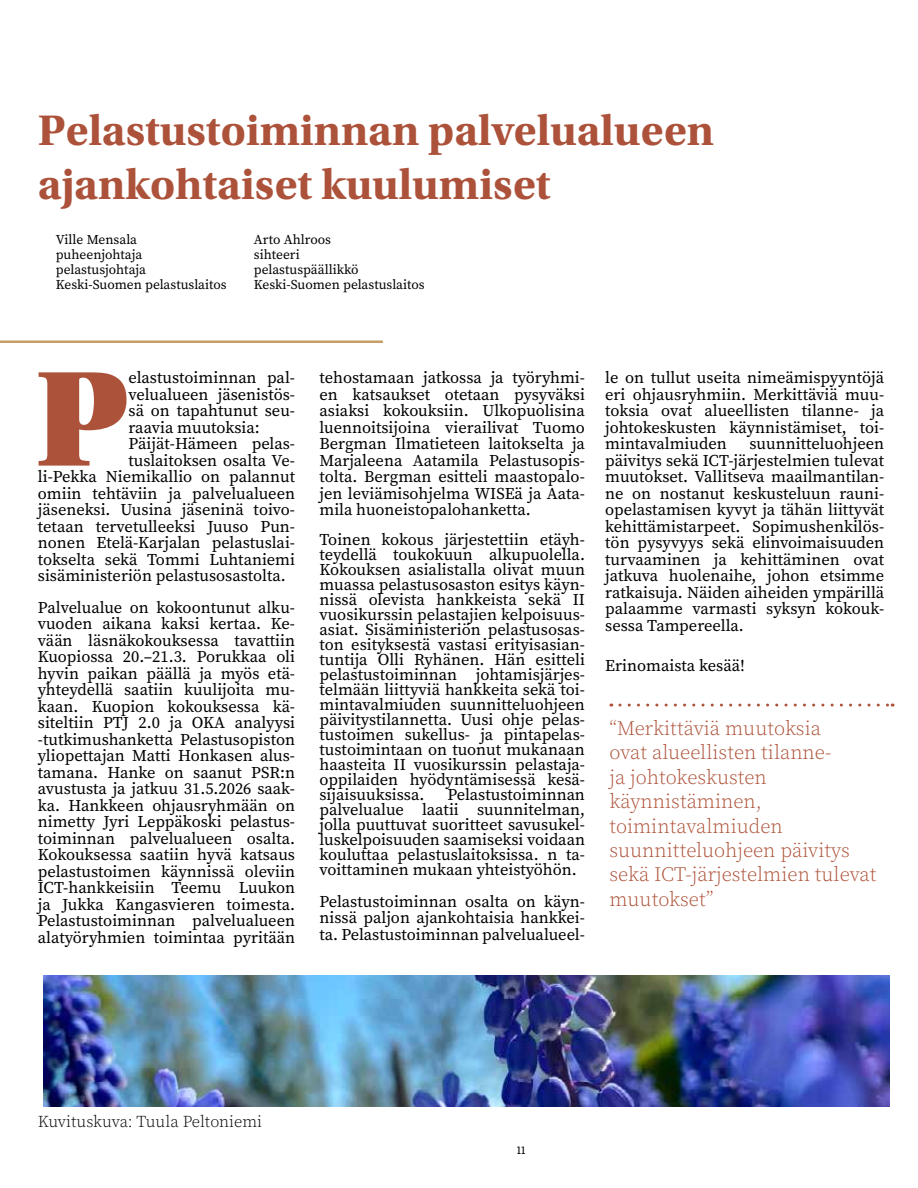
<style>
.page{position:relative;width:918px;height:1188px;background:#fff}
.page>*{position:absolute;margin:0;border:0;box-sizing:border-box;transform-origin:0 0}
.t1{font:143.4px "Utopia Std Black Headline";color:#ad523a}
.t2{font:700 45px/54px "Utopia Std";color:#ad523a}
.t3{font:300 20.25px/24.5px "Source Serif Pro";color:#ae5339}
.t4{font:16.5px/16.5px "Source Serif Pro";color:#000;text-align:justify}
.t5{font:300 16.5px "Source Serif Pro";color:#000}
.t6{font:13.5px "Source Serif Pro";color:#000}
.t7{font:10.5px "Roboto Slab";color:#000}
</style>
<div class="page">
<hr style="left:0;top:341px;width:383px;height:2px;background:#c59f65">
<img style="left:44px;top:975px;width:846px;height:131px">
<svg style="left:620px;top:704px;width:273px;height:3px"></svg>
<h2 class="t2" style="left:38px;top:104px;width:678px">Pelastustoiminnan palvelualueen ajankohtaiset kuulumiset</h2>
<p class="t6" style="left:56px;top:231px;width:83px">Ville Mensala</p>
<p class="t6" style="left:254px;top:231px;width:79px">Arto Ahlroos</p>
<p class="t6" style="left:56px;top:246px;width:88px">puheenjohtaja</p>
<p class="t6" style="left:254px;top:246px;width:47px">sihteeri</p>
<p class="t6" style="left:56px;top:261px;width:92px">pelastusjohtaja</p>
<p class="t6" style="left:254px;top:261px;width:106px">pelastuspäällikkö</p>
<p class="t6" style="left:56px;top:276px;width:172px">Keski-Suomen pelastuslaitos</p>
<p class="t6" style="left:254px;top:276px;width:172px">Keski-Suomen pelastuslaitos</p>
<h1 class="t1" style="left:36px;top:344px;width:94px">P</h1>
<p class="t4" style="left:129px;top:369px;width:168px">elastustoiminnan pal-</p>
<p class="t4" style="left:129px;top:386px;width:168px">velualueen jäsenistös-</p>
<p class="t4" style="left:129px;top:402px;width:168px">sä on tapahtunut seu-</p>
<p class="t4" style="left:129px;top:419px;width:133px">raavia muutoksia:</p>
<p class="t4" style="left:129px;top:435px;width:168px">Päijät-Hämeen pelas-</p>
<p class="t4" style="left:129px;top:452px;width:168px">tuslaitoksen osalta Ve-</p>
<p class="t4" style="left:38px;top:468px;width:259px">li-Pekka Niemikallio on palannut</p>
<p class="t4" style="left:38px;top:485px;width:259px">omiin tehtäviin ja palvelualueen</p>
<p class="t4" style="left:38px;top:501px;width:259px">jäseneksi. Uusina jäseninä toivo-</p>
<p class="t4" style="left:38px;top:518px;width:259px">tetaan tervetulleeksi Juuso Pun-</p>
<p class="t4" style="left:38px;top:534px;width:259px">nonen Etelä-Karjalan pelastuslai-</p>
<p class="t4" style="left:38px;top:551px;width:259px">tokselta sekä Tommi Luhtaniemi</p>
<p class="t4" style="left:38px;top:567px;width:249px">sisäministeriön pelastusosastolta.</p>
<p class="t4" style="left:38px;top:599px;width:259px">Palvelualue on kokoontunut alku&shy;vuoden aikana kaksi kertaa. Ke&shy;vään läsnäkokouksessa tavattiin Kuopiossa 20.–21.3. Porukkaa oli hyvin paikan päällä ja myös etä&shy;yhteydellä saatiin kuulijoita mu&shy;kaan. Kuopion kokouksessa kä&shy;siteltiin PTJ 2.0 ja OKA analyysi -tutkimushanketta Pelastusopiston yliopettajan Matti Honkasen alus&shy;tamana. Hanke on saanut PSR:n avustusta ja jatkuu 31.5.2026 saak&shy;ka. Hankkeen ohjausryhmään on nimetty Jyri Leppäkoski pelastus&shy;toiminnan palvelualueen osalta.<br>Kokouksessa saatiin hyvä katsaus pelastustoimen käynnissä oleviin ICT-hankkeisiin Teemu Luukon ja Jukka Kangasvieren toimesta.<br>Pelastustoiminnan palvelualueen alatyöryhmien toimintaa pyritään</p>
<p class="t4" style="left:319px;top:369px;width:267px">tehostamaan jatkossa ja työryhmi&shy;en katsaukset otetaan pysyväksi asiaksi kokouksiin. Ulkopuolisina luennoitsijoina vierailivat Tuomo Bergman Ilmatieteen laitokselta ja Marjaleena Aatamila Pelastusopis&shy;tolta. Bergman esitteli maastopalo&shy;jen leviämisohjelma WISEä ja Aata&shy;mila huoneistopalohanketta.</p>
<p class="t4" style="left:319px;top:532px;width:267px;line-height:15px">Toinen kokous järjestettiin etäyh&shy;teydellä toukokuun alkupuolella.<br>Kokouksen asialistalla olivat muun muassa pelastusosaston esitys käyn&shy;nissä olevista hankkeista sekä II vuosikurssin pelastajien kelpoisuus&shy;asiat. Sisäministeriön pelastusosas&shy;ton esityksestä vastasi erityisasian&shy;tuntija Olli Ryhänen. Hän esitteli pelastustoiminnan johtamisjärjes&shy;telmään liittyviä hankkeita sekä toi&shy;mintavalmiuden suunnitteluohjeen päivitystilannetta. Uusi ohje pelas&shy;tustoimen sukellus- ja pintapelas&shy;tustoimintaan on tuonut mukanaan haasteita II vuosikurssin pelastaja&shy;oppilaiden hyödyntämisessä kesä&shy;sijaisuuksissa.</p>
<p class="t4" style="left:319px;top:787px;width:267px;line-height:15px;text-indent:128px">Pelastustoiminnan palvelualue laatii suunnitelman, jolla puuttuvat suoritteet savusukel&shy;luskelpoisuuden saamiseksi voidaan kouluttaa pelastuslaitoksissa. n ta&shy;voittaminen mukaan yhteistyöhön.</p>
<p class="t4" style="left:319px;top:893px;width:267px">Pelastustoiminnan osalta on käyn&shy;nissä paljon ajankohtaisia hankkei&shy;ta. Pelastustoiminnan palvelualueel-</p>
<p class="t4" style="left:605px;top:369px;width:281px">le on tullut useita nimeämispyyntöjä eri ohjausryhmiin. Merkittäviä muu&shy;toksia ovat alueellisten tilanne- ja johtokeskusten käynnistämiset, toi&shy;mintavalmiuden</p>
<p class="t4" style="left:605px;top:435px;width:281px;text-indent:144px">suunnitteluohjeen päivitys sekä ICT-järjestelmien tulevat muutokset. Vallitseva maailmantilan&shy;ne on nostanut keskusteluun rauni&shy;opelastamisen kyvyt ja tähän liittyvät kehittämistarpeet. Sopimushenkilös&shy;tön pysyvyys sekä elinvoimaisuuden turvaaminen ja kehittäminen ovat jatkuva huolenaihe, johon etsimme ratkaisuja. Näiden aiheiden ympärillä palaamme varmasti syksyn kokouk&shy;sessa Tampereella.</p>
<p class="t4" style="left:605px;top:658px;width:141px">Erinomaista kesää!</p>
<p class="t3" style="left:609px;top:716px;width:269px">“Merkittäviä muutoksia<br>ovat alueellisten tilanne-<br>ja johtokeskusten käynnistäminen, toimintavalmiuden suunnitteluohjeen päivitys sekä ICT-järjestelmien tulevat muutokset”</p>
<p class="t5" style="left:38px;top:1111px;width:226px">Kuvituskuva: Tuula Peltoniemi</p>
<p class="t7" style="left:517px;top:1143px;width:10px">11</p>
</div>
